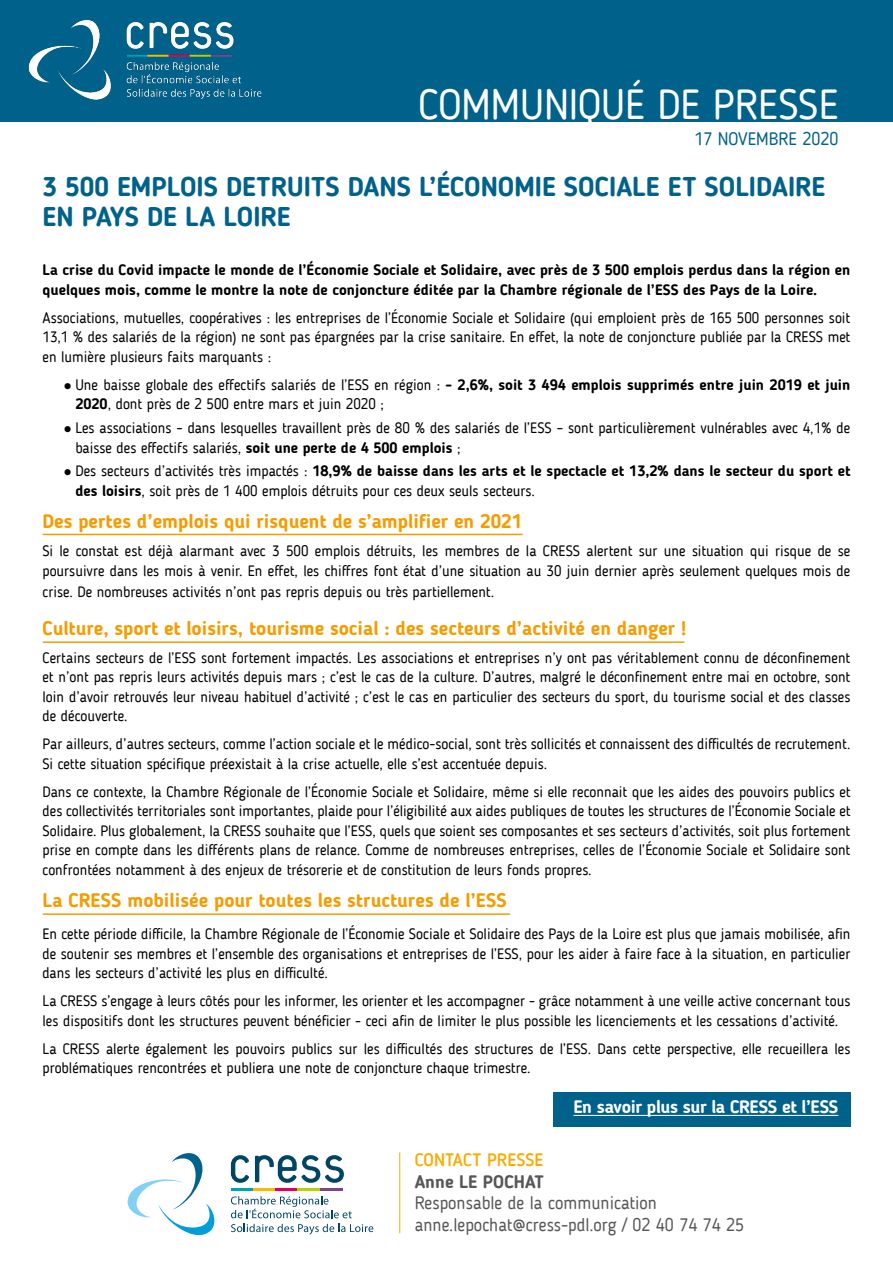
<style>
.page{position:relative;width:893px;height:1263px;background:#fff}
.page>*{position:absolute;margin:0;border:0;box-sizing:border-box;transform-origin:0 0}
.t1{font:42px "Blogger Sans";color:#fff}
.t2{font:700 27px/30px "Blogger Sans";color:#00628b}
.t3{font:700 19.5px "Blogger Sans";color:#f59c00}
.t4{font:18px/21.6px "Blogger Sans";color:#575756}
.t5{font:700 18px "Blogger Sans";letter-spacing:-.02em;color:#fff}
.t6{font:18px "Blogger Sans";color:#00628b}
.t7{font:500 18px "Blogger Sans";color:#f8ac04}
.t8{font:700 18px "Blogger Sans";color:#575756}
.t9{font:15px/19.5px "Blogger Sans";color:#000}
.t10{font:700 15px/19.5px "Blogger Sans";color:#000}
.s1{font-weight:700}
</style>
<div class="page">
<svg style="left:231px;top:1155px;width:18px;height:28px"></svg>
<svg style="left:255px;top:1155px;width:89px;height:28px"></svg>
<svg style="left:128px;top:1153px;width:87px;height:82px"></svg>
<svg style="left:231px;top:1196px;width:121px;height:22px"></svg>
<svg style="left:231px;top:1224px;width:142px;height:10px"></svg>
<hr style="left:231px;top:1189px;width:22px;height:2px;background:#00a3b4">
<hr style="left:253px;top:1189px;width:22px;height:2px;background:#fbba00">
<hr style="left:275px;top:1189px;width:23px;height:2px;background:#e50053">
<hr style="left:297px;top:1189px;width:23px;height:2px;background:#bccf00">
<hr style="left:320px;top:1189px;width:22px;height:2px;background:#794594">
<hr style="left:399px;top:1152px;width:1px;height:81px;background:#f8ac04">
<div style="left:0;top:0;width:893px;height:121px;background:#00628b"></div>
<img style="left:28px;top:20px;width:234px;height:80px">
<div style="left:553px;top:1093px;width:297px;height:34px;background:#00628b"></div>
<hr style="left:573px;top:1115px;width:265px;height:1px;background:#fff">
<hr style="left:43px;top:913px;width:466px;height:2px;background:#f59c00">
<hr style="left:43px;top:534px;width:479px;height:1px;background:#f59c00">
<hr style="left:43px;top:641px;width:641px;height:2px;background:#f59c00">
<h1 class="t1" style="left:419px;top:84px;width:421px">COMMUNIQUÉ DE PRESSE</h1>
<p class="t6" style="left:694px;top:129px;width:146px">17 NOVEMBRE 2020</p>
<h2 class="t2" style="left:43px;top:173px;width:784px">3 500 EMPLOIS DETRUITS DANS L’ÉCONOMIE SOCIALE ET SOLIDAIRE<br>EN PAYS DE LA LOIRE</h2>
<p class="t10" style="left:43px;top:261px;width:809px">La crise du Covid impacte le monde de l’Économie Sociale et Solidaire, avec près de 3 500 emplois perdus dans la région en quelques mois, comme le montre la note de conjoncture éditée par la Chambre régionale de l’ESS des Pays de la Loire.</p>
<p class="t9" style="left:43px;top:309px;width:809px;text-align:justify">Associations, mutuelles, coopératives : les entreprises de l’Économie Sociale et Solidaire (qui emploient près de 165 500 personnes soit 13,1 % des salariés de la région) ne sont pas épargnées par la crise sanitaire. En effet, la note de conjoncture publiée par la CRESS met en lumière plusieurs faits marquants :</p>
<p class="t9" style="left:75px;top:376px;width:777px;text-indent:-12px">● Une baisse globale des effectifs salariés de l’ESS en région : <span class="s1">- 2,6%, soit 3 494 emplois supprimés entre juin 2019 et juin<br>2020</span>, dont près de 2 500 entre mars et juin 2020 ;</p>
<p class="t9" style="left:75px;top:419px;width:777px;text-indent:-12px">● Les associations – dans lesquelles travaillent près de 80 % des salariés de l’ESS – sont particulièrement vulnérables avec 4,1% de baisse des effectifs salariés, <span class="s1">soit une perte de 4 500 emplois</span> ;</p>
<p class="t9" style="left:75px;top:462px;width:777px;text-indent:-12px">● Des secteurs d’activités très impactés : <span class="s1">18,9% de baisse dans les arts et le spectacle et 13,2% dans le secteur du sport et des loisirs</span>, soit près de 1 400 emplois détruits pour ces deux seuls secteurs.</p>
<h3 class="t3" style="left:43px;top:512px;width:481px">Des pertes d’emplois qui risquent de s’amplifier en 2021</h3>
<p class="t9" style="left:43px;top:542px;width:809px">Si le constat est déjà alarmant avec 3 500 emplois détruits, les membres de la CRESS alertent sur une situation qui risque de se poursuivre dans les mois à venir. En effet, les chiffres font état d’une situation au 30 juin dernier après seulement quelques mois de</p>
<p class="t9" style="left:43px;top:582px;width:453px">crise. De nombreuses activités n’ont pas repris depuis ou très partiellement.</p>
<h3 class="t3" style="left:43px;top:618px;width:645px">Culture, sport et loisirs, tourisme social : des secteurs d’activité en danger !</h3>
<p class="t9" style="left:43px;top:648px;width:809px;text-align:justify">Certains secteurs de l’ESS sont fortement impactés. Les associations et entreprises n’y ont pas véritablement connu de déconfinement et n’ont pas repris leurs activités depuis mars ; c’est le cas de la culture. D’autres, malgré le déconfinement entre mai en octobre, sont loin d’avoir retrouvés leur niveau habituel d’activité ; c’est le cas en particulier des secteurs du sport, du tourisme social et des classes de découverte.</p>
<p class="t9" style="left:43px;top:735px;width:809px">Par ailleurs, d’autres secteurs, comme l’action sociale et le médico-social, sont très sollicités et connaissent des difficultés de recrutement.<br>Si cette situation spécifique préexistait à la crise actuelle, elle s’est accentuée depuis.</p>
<p class="t9" style="left:43px;top:782px;width:809px;text-align:justify">Dans ce contexte, la Chambre Régionale de l’Économie Sociale et Solidaire, même si elle reconnait que les aides des pouvoirs publics et des collectivités territoriales sont importantes, plaide pour l’éligibilité aux aides publiques de toutes les structures de l’Économie Sociale et Solidaire. Plus globalement, la CRESS souhaite que l’ESS, quels que soient ses composantes et ses secteurs d’activités, soit plus fortement prise en compte dans les différents plans de relance. Comme de nombreuses entreprises, celles de l’Économie Sociale et Solidaire sont confrontées notamment à des enjeux de trésorerie et de constitution de leurs fonds propres.</p>
<h3 class="t3" style="left:43px;top:891px;width:466px">La CRESS mobilisée pour toutes les structures de l’ESS</h3>
<p class="t9" style="left:43px;top:925px;width:809px;text-align:justify">En cette période difficile, la Chambre Régionale de l’Économie Sociale et Solidaire des Pays de la Loire est plus que jamais mobilisée, afin de soutenir ses membres et l’ensemble des organisations et entreprises de l’ESS, pour les aider à faire face à la situation, en particulier dans les secteurs d’activité les plus en difficulté.</p>
<p class="t9" style="left:43px;top:992px;width:809px">La CRESS s’engage à leurs côtés pour les informer, les orienter et les accompagner - grâce notamment à une veille active concernant tous les dispositifs dont les structures peuvent bénéficier - ceci afin de limiter le plus possible les licenciements et les cessations d’activité.</p>
<p class="t9" style="left:43px;top:1039px;width:809px">La CRESS alerte également les pouvoirs publics sur les difficultés des structures de l’ESS. Dans cette perspective, elle recueillera les problématiques rencontrées et publiera une note de conjoncture chaque trimestre.</p>
<p class="t5" style="left:573px;top:1098px;width:266px">En savoir plus sur la CRESS et l’ESS</p>
<p class="t7" style="left:415px;top:1151px;width:130px">CONTACT PRESSE</p>
<p class="t8" style="left:415px;top:1173px;width:131px">Anne LE POCHAT</p>
<p class="t4" style="left:415px;top:1193px;width:331px">Responsable de la communication anne.lepochat@cress-pdl.org / 02 40 74 74 25</p>
</div>
